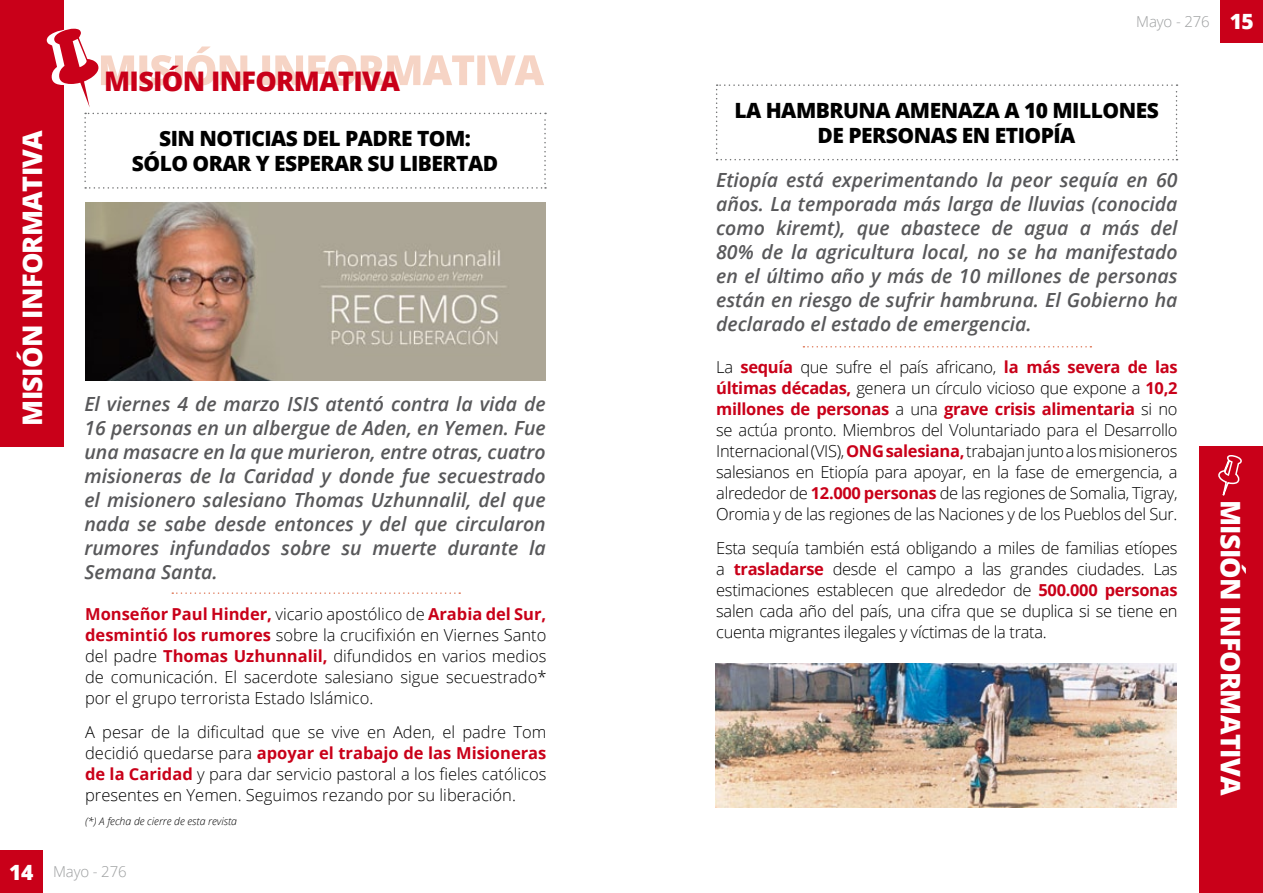
<style>
.page{position:relative;width:1263px;height:893px;background:#fff}
.page>*{position:absolute;margin:0;border:0;box-sizing:border-box;transform-origin:0 0}
.t1{font:800 27px "Open Sans";letter-spacing:-.025em;color:#fff}
.t2{font:800 27px "Open Sans";letter-spacing:-.025em;color:#c90019}
.t3{font:800 21px/25.2px "Open Sans";letter-spacing:-.025em;color:#000;text-align:center}
.t4{font:italic 600 19.5px/24px "Open Sans";color:#58585a;text-align:justify}
.t5{font:300 16.5px/21px "Open Sans";letter-spacing:-.01em;color:#000;text-align:justify}
.t6{font:300 15px "Open Sans";letter-spacing:-.01em;color:#9c9e9f}
.t7{font:italic 300 10.5px "Open Sans";color:#000}
.s1{font-weight:700;color:#c90019}
.s2{font-weight:800;font-size:21px;color:#fff}
</style>
<div class="page">
<div style="left:0;top:0;width:64px;height:446px;background:#c90019"></div>
<div style="left:0;top:850px;width:43px;height:43px;background:#c90019"></div>
<div style="left:1220px;top:0;width:43px;height:43px;background:#c90019"></div>
<div style="left:1199px;top:446px;width:64px;height:447px;background:#c90019"></div>
<svg style="left:1218px;top:455px;width:24px;height:41px"></svg>
<img style="left:716px;top:663px;width:461px;height:145px">
<svg style="left:172px;top:592px;width:288px;height:2px"></svg>
<svg style="left:803px;top:346px;width:288px;height:2px"></svg>
<svg style="left:716px;top:84px;width:461px;height:76px"></svg>
<svg style="left:47px;top:29px;width:499px;height:160px"></svg>
<img style="left:85px;top:203px;width:460px;height:177px">
<h1 class="t1" style="left:12px;top:426px;width:297px;rotate:-90deg">MISIÓN INFORMATIVA</h1>
<h1 class="t2" style="left:104px;top:61px;width:297px">MISIÓN INFORMATIVA</h1>
<p class="t3" style="left:132px;top:125px;width:368px">SIN NOTICIAS DEL PADRE TOM:<br>SÓLO ORAR Y ESPERAR SU LIBERTAD</p>
<p class="t4" style="left:84px;top:392px;width:463px">El viernes 4 de marzo ISIS atentó contra la vida de 16 personas en un albergue de Aden, en Yemen. Fue una masacre en la que murieron, entre otras, cuatro misioneras de la Caridad y donde fue secuestrado el misionero salesiano Thomas Uzhunnalil, del que nada se sabe desde entonces y del que circularon rumores infundados sobre su muerte durante la Semana Santa.</p>
<p class="t5" style="left:85px;top:603px;width:463px"><span class="s1">Monseñor Paul Hinder,</span> vicario apostólico de <span class="s1">Arabia del Sur, desmintió los rumores</span> sobre la crucifixión en Viernes Santo del padre <span class="s1">Thomas Uzhunnalil,</span> difundidos en varios medios de comunicación. El sacerdote salesiano sigue secuestrado* por el grupo terrorista Estado Islámico.</p>
<p class="t5" style="left:85px;top:721px;width:463px">A pesar de la dificultad que se vive en Aden, el padre Tom decidió quedarse para <span class="s1">apoyar el trabajo de las Misioneras de la Caridad</span> y para dar servicio pastoral a los fieles católicos presentes en Yemen. Seguimos rezando por su liberación.</p>
<p class="t7" style="left:85px;top:814px;width:153px">(*) A fecha de cierre de esta revista</p>
<p class="t6" style="left:9px;top:862px;width:119px"><span class="s2">14</span> Mayo - 276</p>
<p class="t6" style="left:1136px;top:11px;width:119px">Mayo - 276 <span class="s2">15</span></p>
<p class="t3" style="left:734px;top:97px;width:426px">LA HAMBRUNA AMENAZA A 10 MILLONES<br>DE PERSONAS EN ETIOPÍA</p>
<p class="t4" style="left:716px;top:167px;width:463px">Etiopía está experimentando la peor sequía en 60 años. La temporada más larga de lluvias (conocida como kiremt), que abastece de agua a más del 80% de la agricultura local, no se ha manifestado en el último año y más de 10 millones de personas están en riesgo de sufrir hambruna. El Gobierno ha declarado el estado de emergencia.</p>
<p class="t5" style="left:716px;top:356px;width:463px">La <span class="s1">sequía</span> que sufre el país africano, <span class="s1">la más severa de las últimas décadas,</span> genera un círculo vicioso que expone a <span class="s1">10,2 millones de personas</span> a una <span class="s1">grave crisis alimentaria</span> si no se actúa pronto. Miembros del Voluntariado para el Desarrollo Internacional (VIS), <span class="s1">ONG salesiana,</span> trabajan junto a los misioneros salesianos en Etiopía para apoyar, en la fase de emergencia, a alrededor de <span class="s1">12.000 personas</span> de las regiones de Somalia, Tigray, Oromia y de las regiones de las Naciones y de los Pueblos del Sur.</p>
<p class="t5" style="left:716px;top:537px;width:463px">Esta sequía también está obligando a miles de familias etíopes a <span class="s1">trasladarse</span> desde el campo a las grandes ciudades. Las estimaciones establecen que alrededor de <span class="s1">500.000 personas </span>salen cada año del país, una cifra que se duplica si se tiene en cuenta migrantes ilegales y víctimas de la trata.</p>
<h1 class="t1" style="left:1251px;top:500px;width:297px;rotate:90deg">MISIÓN INFORMATIVA</h1>
</div>
